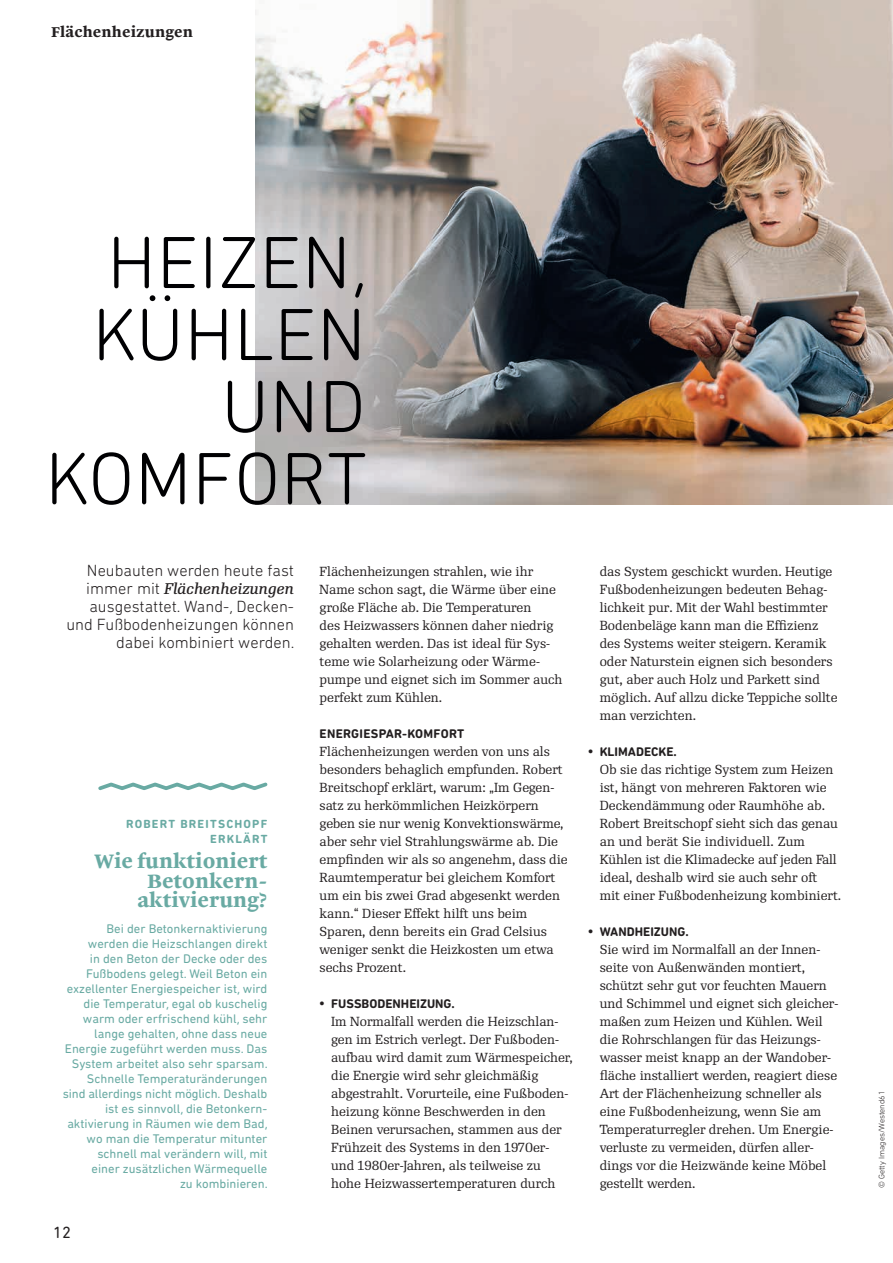
<style>
.page{position:relative;width:893px;height:1263px;background:#fff}
.page>*{position:absolute;margin:0;border:0;box-sizing:border-box;transform-origin:0 0}
.t1{font:300 75px/72px "DIN Next Rounded LT Pro";letter-spacing:.01em;color:#000002;text-align:right}
.t2{font:700 19.5px/19.5px "Malabar LTW02";color:#69aaa3;text-align:right}
.t3{font:300 16.5px/18px "DIN Next Rounded LT Pro";color:#231f20;text-align:right}
.t4{font:16.5px "DIN Next Rounded LT Pro";color:#231f20}
.t5{font:italic 15px "Re Public Text";color:#231f20}
.t6{font:700 14.25px "Malabar LTW02";letter-spacing:.01em;color:#231f20}
.t7{font:12.75px/18px "Re Public";color:#231f20}
.t8{font:12.75px/15px "DIN Next Rounded LT Pro";color:#69aaa3;text-align:right}
.t9{font:700 12.75px "DIN Next Rounded LT Pro";color:#231f20}
.t10{font:700 12.75px "DIN Next Rounded LT Pro";letter-spacing:.02em;color:#231f20}
.t11{font:700 12px/15px "DIN Next Rounded LT Pro";letter-spacing:.1em;color:#69aaa3;text-align:right}
.t12{font:300 8.25px "DIN Next Rounded LT Pro";color:#231f20}
.s1{font-family:"DIN Next Rounded LT Pro";font-weight:300;font-style:normal;font-size:16.5px}
.s2{font-family:"Re Public"}
</style>
<div class="page">
<img style="left:255px;top:0;width:638px;height:504px">
<svg style="left:98px;top:782px;width:170px;height:9px"></svg>
<p class="t6" style="left:51px;top:21px;width:144px">Flächenheizungen</p>
<h1 class="t1" style="left:45px;top:226px;width:324px">HEIZEN,<br>KÜHLEN<br>UND<br>KOMFORT</h1>
<p class="t3" style="left:87px;top:561px;width:209px">Neubauten werden heute fast</p>
<p class="t5" style="left:86px;top:580px;width:209px"><span class="s1">immer mit</span> Flächenheizungen</p>
<p class="t3" style="left:66px;top:597px;width:230px">ausgestattet. Wand-, Decken&shy;und Fußbodenheizungen können dabei kombiniert werden.</p>
<p class="t11" style="left:126px;top:816px;width:143px">ROBERT BREITSCHOPF<br>ERKLÄRT</p>
<h2 class="t2" style="left:95px;top:851px;width:174px">Wie funktioniert<br>Betonkern&shy;aktivierung?</h2>
<p class="t8" style="left:63px;top:921px;width:206px">Bei der Betonkernaktivierung werden die Heizschlangen direkt<br>in den Beton der Decke oder des<br>Fußbodens gelegt. Weil Beton ein exzellenter Energiespeicher ist, wird die Temperatur, egal ob kuschelig warm oder erfrischend kühl, sehr lange gehalten, ohne dass neue<br>Energie zugeführt werden muss. Das<br>System arbeitet also sehr sparsam.<br>Schnelle Temperaturänderungen sind allerdings nicht möglich. Deshalb ist es sinnvoll, die Betonkern&shy;aktivierung in Räumen wie dem Bad, wo man die Temperatur mitunter schnell mal verändern will, mit<br>einer zusätzlichen Wärmequelle<br>zu kombinieren.</p>
<p class="t4" style="left:53px;top:1223px;width:19px">12</p>
<p class="t7" style="left:320px;top:562px;width:244px">Flächenheizungen strahlen, wie ihr Name schon sagt, die Wärme über eine große Fläche ab. Die Temperaturen<br>des Heizwassers können daher niedrig gehalten werden. Das ist ideal für Sys&shy;teme wie Solarheizung oder Wärme&shy;pumpe und eignet sich im Sommer auch perfekt zum Kühlen.</p>
<p class="t10" style="left:320px;top:726px;width:146px">ENERGIESPAR-KOMFORT</p>
<p class="t7" style="left:320px;top:742px;width:250px">Flächenheizungen werden von uns als besonders behaglich empfunden. Robert Breitschopf erklärt, warum: „Im Gegen&shy;satz zu herkömmlichen Heizkörpern geben sie nur wenig Konvektionswärme, aber sehr viel Strahlungswärme ab. Die empfinden wir als so angenehm, dass die Raumtemperatur bei gleichem Komfort um ein bis zwei Grad abgesenkt werden kann.“ Dieser Effekt hilft uns beim Sparen, denn bereits ein Grad Celsius weniger senkt die Heizkosten um etwa sechs Prozent.</p>
<p class="t9" style="left:320px;top:996px;width:137px"><span class="s2">•</span> FUSSBODENHEIZUNG.</p>
<p class="t7" style="left:331px;top:1013px;width:243px">Im Normalfall werden die Heizschlan&shy;gen im Estrich verlegt. Der Fußboden&shy;aufbau wird damit zum Wärmespeicher, die Energie wird sehr gleichmäßig abgestrahlt. Vorurteile, eine Fußboden&shy;heizung könne Beschwerden in den Beinen verursachen, stammen aus der Frühzeit des Systems in den 1970er&shy;und 1980er-Jahren, als teilweise zu hohe Heizwassertemperaturen durch</p>
<p class="t7" style="left:600px;top:563px;width:239px">das System geschickt wurden. Heutige Fußbodenheizungen bedeuten Behag&shy;lichkeit pur. Mit der Wahl bestimmter Bodenbeläge kann man die Effizienz des Systems weiter steigern. Keramik oder Naturstein eignen sich besonders gut, aber auch Holz und Parkett sind möglich. Auf allzu dicke Teppiche sollte man verzichten.</p>
<p class="t9" style="left:588px;top:744px;width:90px"><span class="s2">•</span> KLIMADECKE.</p>
<p class="t7" style="left:600px;top:761px;width:243px">Ob sie das richtige System zum Heizen ist, hängt von mehreren Faktoren wie Deckendämmung oder Raumhöhe ab.<br>Robert Breitschopf sieht sich das genau an und berät Sie individuell. Zum Kühlen ist die Klimadecke auf jeden Fall ideal, deshalb wird sie auch sehr oft<br>mit einer Fußbodenheizung kombiniert.</p>
<p class="t9" style="left:588px;top:924px;width:102px"><span class="s2">•</span> WANDHEIZUNG.</p>
<p class="t7" style="left:600px;top:941px;width:240px">Sie wird im Normalfall an der Innen&shy;seite von Außenwänden montiert, schützt sehr gut vor feuchten Mauern und Schimmel und eignet sich gleicher&shy;maßen zum Heizen und Kühlen. Weil die Rohrschlangen für das Heizungs&shy;wasser meist knapp an der Wandober&shy;fläche installiert werden, reagiert diese Art der Flächenheizung schneller als eine Fußbodenheizung, wenn Sie am Temperaturregler drehen. Um Energie&shy;verluste zu vermeiden, dürfen aller&shy;dings vor die Heizwände keine Möbel gestellt werden.</p>
<p class="t12" style="left:877px;top:1188px;width:99px;rotate:-90deg">© Getty Images/Westend61</p>
</div>
